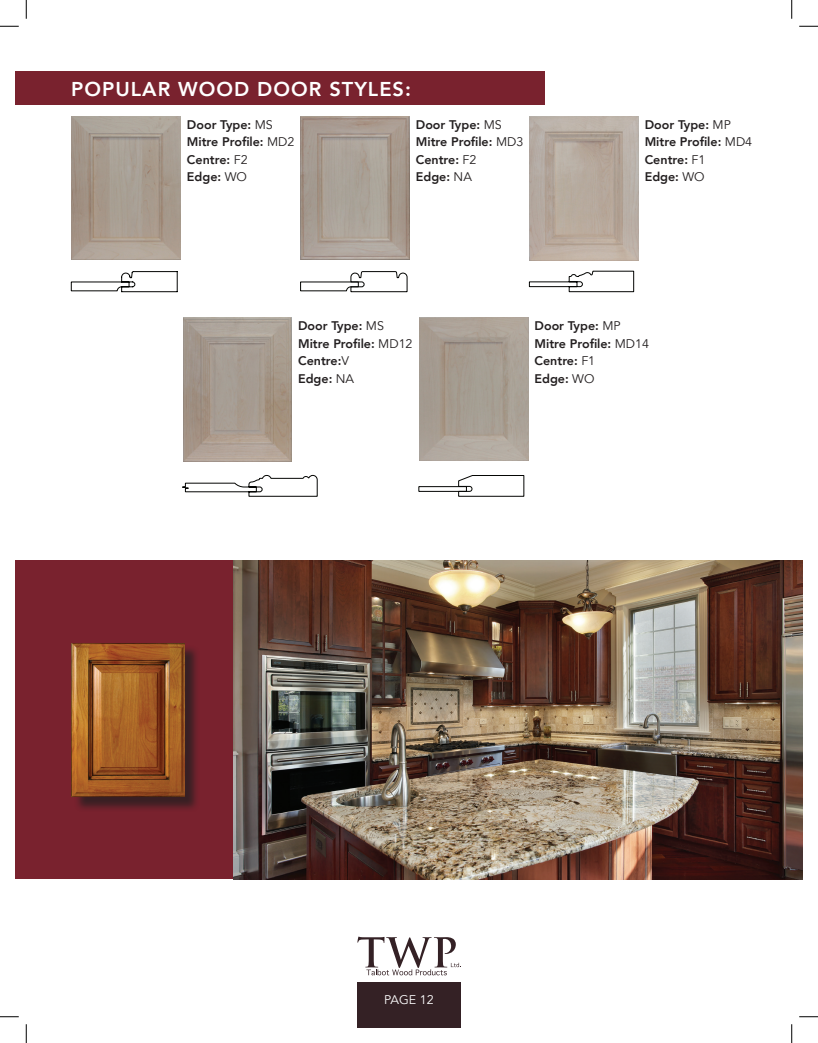
<style>
.page{position:relative;width:818px;height:1043px;background:#fff}
.page>*{position:absolute;margin:0;border:0;box-sizing:border-box;transform-origin:0 0}
.t1{font:800 20px "Avenir";letter-spacing:.05em;color:#fff}
.t2{font:800 12.5px/17.5px "Avenir";color:#231f20}
.t3{font:12.5px "Avenir";color:#fff}
.s1{font-weight:400}
</style>
<div class="page">
<div style="left:15px;top:560px;width:339px;height:319px;background:#79222e"></div>
<div style="left:15px;top:71px;width:529px;height:34px;background:#79222e"></div>
<div style="left:357px;top:982px;width:103px;height:46px;background:#342125"></div>
<svg style="left:357px;top:936px;width:104px;height:39px"></svg>
<img style="left:72px;top:116px;width:108px;height:143px">
<img style="left:301px;top:116px;width:108px;height:144px">
<img style="left:529px;top:117px;width:109px;height:143px">
<img style="left:183px;top:317px;width:108px;height:144px">
<img style="left:419px;top:317px;width:109px;height:143px">
<img style="left:233px;top:560px;width:569px;height:319px">
<div style="left:74px;top:645px;width:126px;height:167px;background:#231f20;opacity:.75"></div>
<img style="left:72px;top:643px;width:113px;height:153px">
<svg style="left:182px;top:474px;width:136px;height:23px"></svg>
<svg style="left:458px;top:475px;width:66px;height:22px"></svg>
<div style="left:418px;top:486px;width:49px;height:6px;border:1px solid #040503"></div>
<svg style="left:70px;top:271px;width:108px;height:22px"></svg>
<svg style="left:300px;top:271px;width:108px;height:22px"></svg>
<svg style="left:528px;top:270px;width:106px;height:22px"></svg>
<svg style="left:0;top:25px;width:19px;height:2px"></svg>
<svg style="left:799px;top:25px;width:19px;height:2px"></svg>
<svg style="left:0;top:1016px;width:19px;height:1px"></svg>
<svg style="left:799px;top:1016px;width:19px;height:1px"></svg>
<svg style="left:25px;top:0;width:2px;height:19px"></svg>
<svg style="left:25px;top:1024px;width:2px;height:18px"></svg>
<svg style="left:791px;top:0;width:1px;height:19px"></svg>
<svg style="left:791px;top:1024px;width:1px;height:18px"></svg>
<h1 class="t1" style="left:71px;top:73px;width:341px">POPULAR WOOD DOOR STYLES:</h1>
<p class="t2" style="left:187px;top:116px;width:109px">Door Type: <span class="s1">MS<br></span>Mitre Profile: <span class="s1">MD2<br></span>Centre: <span class="s1">F2<br></span>Edge: <span class="s1">WO</span></p>
<p class="t2" style="left:416px;top:116px;width:109px">Door Type: <span class="s1">MS<br></span>Mitre Profile: <span class="s1">MD3<br></span>Centre: <span class="s1">F2<br></span>Edge: <span class="s1">NA</span></p>
<p class="t2" style="left:644px;top:116px;width:109px">Door Type: <span class="s1">MP<br></span>Mitre Profile: <span class="s1">MD4<br></span>Centre: <span class="s1">F1<br></span>Edge: <span class="s1">WO</span></p>
<p class="t2" style="left:298px;top:317px;width:116px">Door Type: <span class="s1">MS<br></span>Mitre Profile: <span class="s1">MD12<br></span>Centre:<span class="s1">V<br></span>Edge: <span class="s1">NA</span></p>
<p class="t2" style="left:534px;top:317px;width:116px">Door Type: <span class="s1">MP<br></span>Mitre Profile: <span class="s1">MD14<br></span>Centre: <span class="s1">F1<br></span>Edge: <span class="s1">WO</span></p>
<p class="t3" style="left:384px;top:992px;width:51px">PAGE 12</p>
</div>
